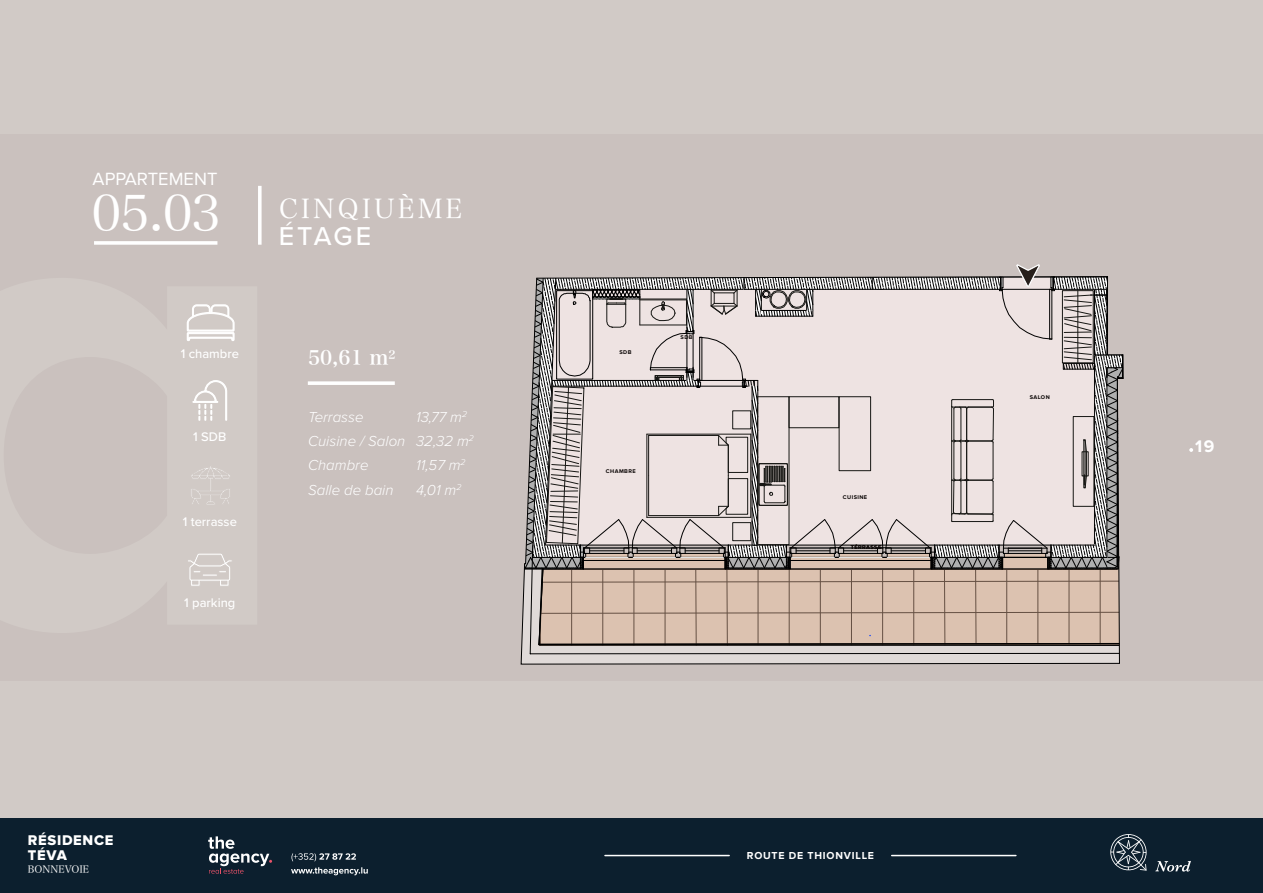
<style>
.page{position:relative;width:1263px;height:893px;background:#fff}
.page>*{position:absolute;margin:0;border:0;box-sizing:border-box;transform-origin:0 0}
.t1{font:49.95px "Hira Min Pro W3";color:#fff}
.t2{font:26.85px "Hira Min Pro W3";letter-spacing:.11em;color:#fff}
.t3{font:500 26.85px "Proxima Nova";letter-spacing:.09em;color:#fff}
.t4{font:19.65px "Hira Min Pro W6";color:#fff}
.t5{font:18.3px "Proxima Nova";color:#fff}
.t6{font:700 17.4px "Proxima Nova";color:#fff}
.t7{font:italic 300 15px/24.3px "Proxima Nova";color:#fff}
.t8{font:14.55px/14.5px "Proxima Nova Extrabld";letter-spacing:.045em;color:#fff}
.t9{font:500 12.9px "Proxima Nova";color:#fff}
.t10{font:700 10.5px "Proxima Nova";letter-spacing:.075em;color:#fff}
.t11{font:9.9px "Hira Min Pro W3";color:#fff}
.t12{font:700 5.55px "Proxima Nova";letter-spacing:.075em;color:#0d0807}
</style>
<div class="page">
<div style="left:0;top:0;width:1263px;height:819px;background:#d1cac6"></div>
<div style="left:0;top:134px;width:1263px;height:547px;background:#cac1be"></div>
<svg style="left:1189px;top:448px;width:4px;height:4px"></svg>
<svg style="left:193px;top:380px;width:34px;height:40px"></svg>
<svg style="left:187px;top:304px;width:47px;height:37px"></svg>
<svg style="left:188px;top:553px;width:45px;height:34px"></svg>
<svg style="left:94px;top:241px;width:123px;height:4px"></svg>
<svg style="left:258px;top:186px;width:4px;height:59px"></svg>
<svg style="left:191px;top:465px;width:40px;height:40px"></svg>
<svg style="left:308px;top:381px;width:87px;height:4px"></svg>
<div style="left:0;top:819px;width:1263px;height:74px;background:#0c1f2e"></div>
<svg style="left:291px;top:867px;width:77px;height:8px"></svg>
<svg style="left:291px;top:853px;width:65px;height:8px"></svg>
<svg style="left:1155px;top:861px;width:36px;height:10px"></svg>
<svg style="left:1110px;top:834px;width:37px;height:37px"></svg>
<svg style="left:208px;top:836px;width:64px;height:38px"></svg>
<svg style="left:521px;top:264px;width:603px;height:401px;background:#ccc0bc"></svg>
<hr style="left:605px;top:855px;width:124px;height:1px;background:#fff">
<hr style="left:892px;top:855px;width:124px;height:1px;background:#fff">
<p class="t5" style="left:93px;top:168px;width:126px">APPARTEMENT</p>
<h1 class="t1" style="left:92px;top:171px;width:131px">05.03</h1>
<p class="t9" style="left:181px;top:345px;width:60px">1 chambre</p>
<p class="t9" style="left:193px;top:427px;width:35px">1 SDB</p>
<p class="t9" style="left:183px;top:512px;width:56px">1 terrasse</p>
<p class="t9" style="left:184px;top:593px;width:53px">1 parking</p>
<h2 class="t2" style="left:279px;top:186px;width:185px">CINQIUÈME</h2>
<h2 class="t3" style="left:279px;top:216px;width:94px">ÉTAGE</h2>
<h3 class="t4" style="left:308px;top:341px;width:89px">50,61 m<sup>2</sup></h3>
<p class="t7" style="left:308px;top:404px;width:167px;text-indent:108px">13,77 m<sup>2<br></sup>Cuisine / Salon 32,32 m<sup>2<br></sup>Chambre</p>
<p class="t7" style="left:308px;top:404px;width:57px">Terrasse</p>
<p class="t7" style="left:416px;top:452px;width:51px">11,57 m<sup>2</sup></p>
<p class="t7" style="left:308px;top:477px;width:87px">Salle de bain</p>
<p class="t7" style="left:416px;top:477px;width:47px">4,01 m<sup>2</sup></p>
<p class="t8" style="left:28px;top:833px;width:87px">RÉSIDENCE<br>TÉVA</p>
<p class="t11" style="left:28px;top:860px;width:63px">BONNEVOIE</p>
<p class="t12" style="left:619px;top:349px;width:13px">SDB</p>
<p class="t12" style="left:680px;top:334px;width:13px">SDB</p>
<p class="t12" style="left:606px;top:468px;width:31px">CHAMBRE</p>
<p class="t12" style="left:843px;top:494px;width:26px">CUISINE</p>
<p class="t12" style="left:851px;top:544px;width:32px">TÉRRASSE</p>
<p class="t10" style="left:747px;top:850px;width:129px">ROUTE DE THIONVILLE</p>
<p class="t12" style="left:1030px;top:394px;width:22px">SALON</p>
<p class="t6" style="left:1195px;top:436px;width:21px">19</p>
</div>
